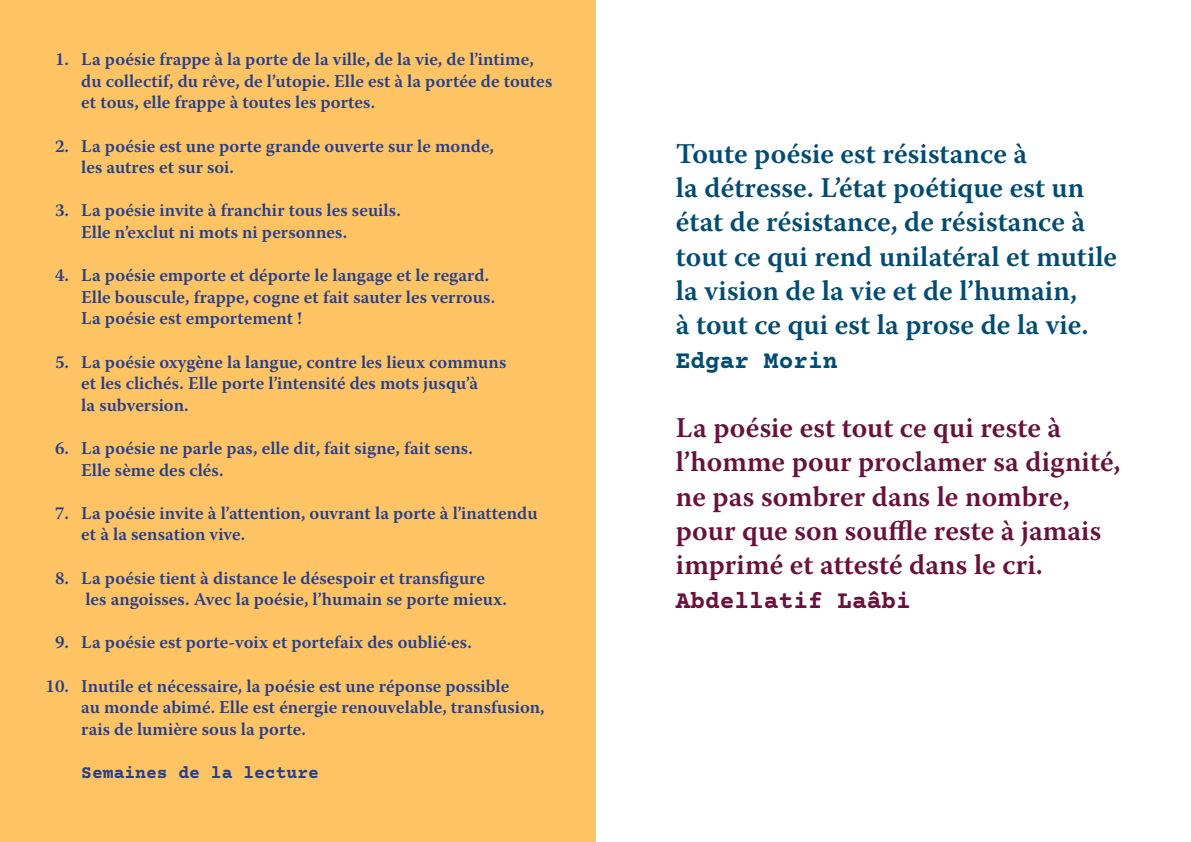
<style>
.page{position:relative;width:1191px;height:842px;background:#fff}
.page>*{position:absolute;margin:0;border:0;box-sizing:border-box;transform-origin:0 0}
.t1{font:600 28.6px/34.3px "Warnock Pro";color:#014c74}
.t2{font:600 28.6px/34.3px "Warnock Pro";color:#6b103a}
.t3{font:700 24.5px "Courier Prime";color:#6b103a}
.t4{font:700 24.5px "Courier Prime";color:#014c74}
.t5{font:600 18px/21.6px "Warnock Pro";color:#253f8e}
.t6{font:700 18px "Courier Prime";color:#253f8e}
</style>
<div class="page">
<div style="left:0;top:0;width:595px;height:842px;background:#fec463"></div>
<p class="t5" style="left:55px;top:48px;width:15px">1.</p>
<p class="t5" style="left:55px;top:135px;width:15px">2.</p>
<p class="t5" style="left:55px;top:199px;width:15px">3.</p>
<p class="t5" style="left:55px;top:264px;width:15px">4.</p>
<p class="t5" style="left:55px;top:351px;width:15px">5.</p>
<p class="t5" style="left:55px;top:437px;width:15px">6.</p>
<p class="t5" style="left:55px;top:502px;width:15px">7.</p>
<p class="t5" style="left:55px;top:567px;width:15px">8.</p>
<p class="t5" style="left:55px;top:631px;width:15px">9.</p>
<p class="t5" style="left:45px;top:675px;width:25px">10.</p>
<p class="t5" style="left:81px;top:48px;width:472px">La poésie frappe à la porte de la ville, de la vie, de l’intime, du collectif, du rêve, de l’utopie. Elle est à la portée de toutes et tous, elle frappe à toutes les portes.</p>
<p class="t5" style="left:81px;top:135px;width:414px">La poésie est une porte grande ouverte sur le monde, les autres et sur soi.</p>
<p class="t5" style="left:81px;top:199px;width:321px">La poésie invite à franchir tous les seuils.<br>Elle n’exclut ni mots ni personnes.</p>
<p class="t5" style="left:81px;top:264px;width:415px">La poésie emporte et déporte le langage et le regard.<br>Elle bouscule, frappe, cogne et fait sauter les verrous.<br>La poésie est emportement !</p>
<p class="t5" style="left:81px;top:351px;width:426px">La poésie oxygène la langue, contre les lieux communs et les clichés. Elle porte l’intensité des mots jusqu’à<br>la subversion.</p>
<p class="t5" style="left:81px;top:437px;width:393px">La poésie ne parle pas, elle dit, fait signe, fait sens.<br>Elle sème des clés.</p>
<p class="t5" style="left:81px;top:502px;width:458px">La poésie invite à l’attention, ouvrant la porte à l’inattendu et à la sensation vive.</p>
<p class="t5" style="left:81px;top:567px;width:427px">La poésie tient à distance le désespoir et transfigure les angoisses. Avec la poésie, l’humain se porte mieux.</p>
<p class="t5" style="left:81px;top:631px;width:392px">La poésie est porte-voix et portefaix des oublié·es.</p>
<p class="t5" style="left:81px;top:675px;width:465px">Inutile et nécessaire, la poésie est une réponse possible<br>au monde abimé. Elle est énergie renouvelable, transfusion, rais de lumière sous la porte.</p>
<p class="t6" style="left:81px;top:762px;width:239px">Semaines de la lecture</p>
<h1 class="t1" style="left:676px;top:136px;width:443px">Toute poésie est résistance à<br>la détresse. L’état poétique est un état de résistance, de résistance à tout ce qui rend unilatéral et mutile la vision de la vie et de l’humain,<br>à tout ce qui est la prose de la vie.</h1>
<h2 class="t4" style="left:676px;top:347px;width:163px">Edgar Morin</h2>
<h1 class="t2" style="left:676px;top:410px;width:446px">La poésie est tout ce qui reste à l’homme pour proclamer sa dignité, ne pas sombrer dans le nombre, pour que son souffle reste à jamais imprimé et attesté dans le cri.</h1>
<h2 class="t3" style="left:676px;top:586px;width:236px">Abdellatif Laâbi</h2>
</div>
